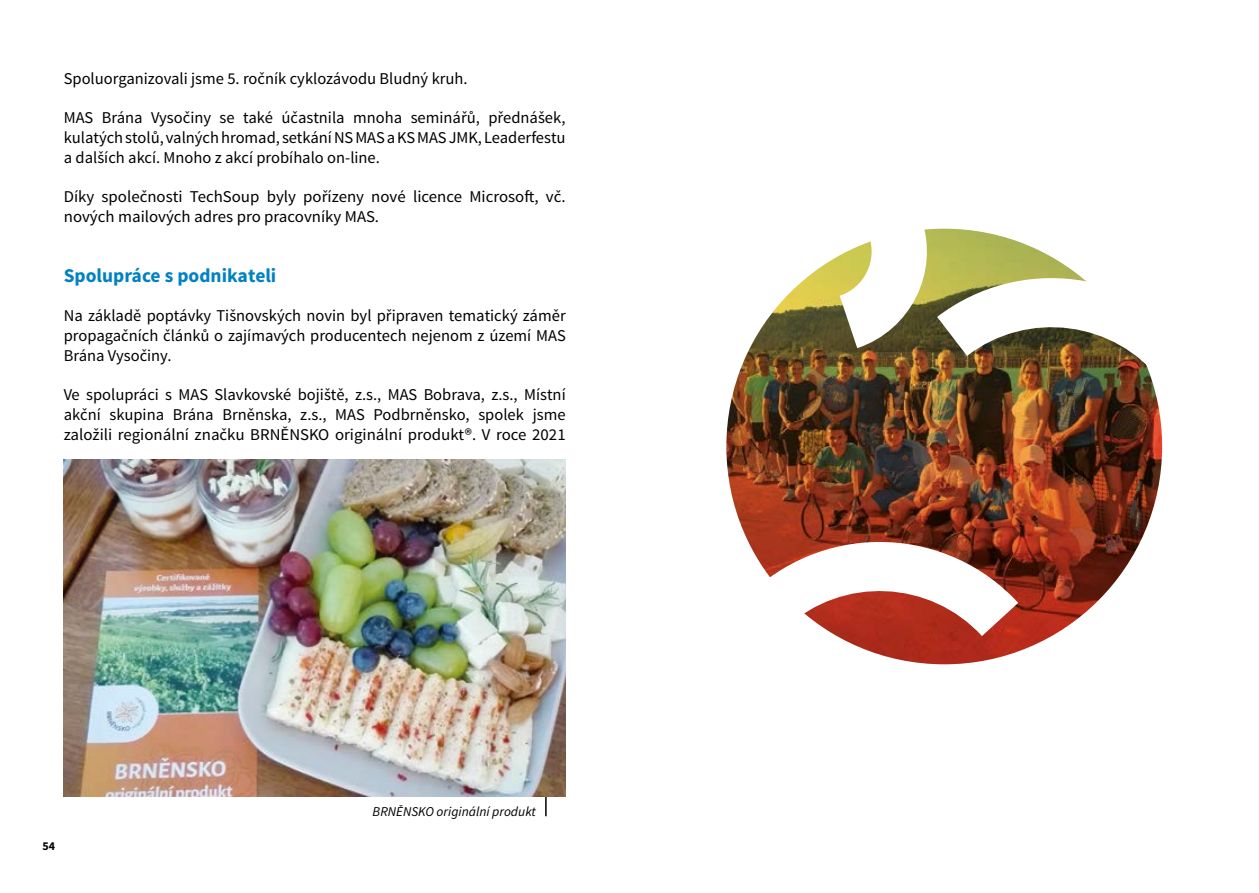
<style>
.page{position:relative;width:1259px;height:893px;background:#fff}
.page>*{position:absolute;margin:0;border:0;box-sizing:border-box;transform-origin:0 0}
.t1{font:700 19.5px "Source Sans Pro";color:#0082c2}
.t2{font:16.5px/19.8px "Source Sans Pro";color:#000;text-align:justify}
.t3{font:italic 13.5px "Source Sans Pro";color:#000}
.t4{font:700 12px "Source Sans Pro";color:#000}
</style>
<div class="page">
<svg style="left:545px;top:796px;width:1px;height:20px"></svg>
<img style="left:64px;top:460px;width:502px;height:336px">
<img style="left:726px;top:229px;width:436px;height:435px;border-radius:218px">
<svg style="left:792px;top:228px;width:147px;height:120px"></svg>
<svg style="left:739px;top:521px;width:279px;height:144px"></svg>
<img style="left:937px;top:254px;width:226px;height:361px">
<p class="t2" style="left:64px;top:68px;width:405px">Spoluorganizovali jsme 5. ročník cyklozávodu Bludný kruh.</p>
<p class="t2" style="left:64px;top:108px;width:503px">MAS Brána Vysočiny se také účastnila mnoha seminářů, přednášek, kulatých stolů, valných hromad, setkání NS MAS a KS MAS JMK, Leaderfestu a dalších akcí. Mnoho z akcí probíhalo on-line.</p>
<p class="t2" style="left:64px;top:187px;width:503px">Díky společnosti TechSoup byly pořízeny nové licence Microsoft, vč. nových mailových adres pro pracovníky MAS.</p>
<p class="t1" style="left:64px;top:263px;width:214px">Spolupráce s podnikateli</p>
<p class="t2" style="left:64px;top:306px;width:503px">Na základě poptávky Tišnovských novin byl připraven tematický záměr propagačních článků o zajímavých producentech nejenom z území MAS Brána Vysočiny.</p>
<p class="t2" style="left:64px;top:385px;width:503px">Ve spolupráci s MAS Slavkovské bojiště, z.s., MAS Bobrava, z.s., Místní akční skupina Brána Brněnska, z.s., MAS Podbrněnsko, spolek jsme založili regionální značku BRNĚNSKO originální produkt®. V roce 2021</p>
<p class="t4" style="left:43px;top:839px;width:14px">54</p>
<p class="t3" style="left:372px;top:803px;width:165px">BRNĚNSKO originální produkt</p>
</div>
